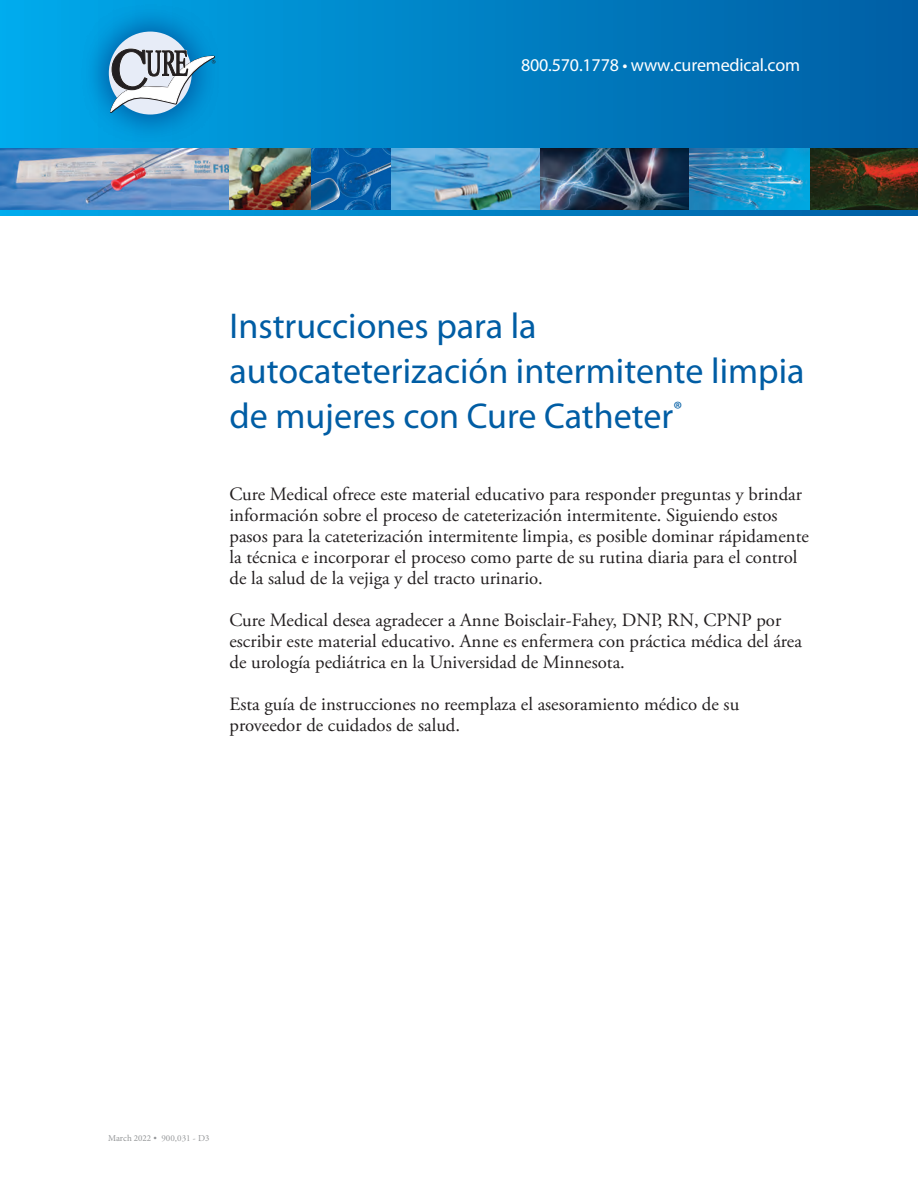
<style>
.page{position:relative;width:918px;height:1188px;background:#fff}
.page>*{position:absolute;margin:0;border:0;box-sizing:border-box;transform-origin:0 0}
.t1{font:36px/45px "Myriad Pro";color:#005da4}
.t2{font:18.75px/21px "Adobe Garamond Pro";color:#231f20}
.t3{font:18px "Myriad Pro";letter-spacing:-.01em;color:#fff}
.t4{font:9px "Minion Pro";color:#949698}
.s1{font-family:"Adobe Garamond Pro"}
</style>
<div class="page">
<div style="left:0;top:0;width:918px;height:216px;background:linear-gradient(to right,#00aaeb,#005da3)"></div>
<svg style="left:82px;top:4px;width:138px;height:138px;background:#0095d8"></svg>
<div style="left:109px;top:32px;width:83px;height:83px;background:#e7ecf7;border-radius:50%"></div>
<svg style="left:109px;top:47px;width:106px;height:68px"></svg>
<img style="left:688px;top:148px;width:122px;height:61px">
<img style="left:540px;top:148px;width:148px;height:61px">
<svg style="left:810px;top:148px;width:108px;height:61px;background:#3a2c16"></svg>
<svg style="left:310px;top:148px;width:82px;height:61px;background:#1263a6"></svg>
<svg style="left:0;top:148px;width:230px;height:61px;background:#7f9cc4"></svg>
<svg style="left:392px;top:148px;width:148px;height:61px;background:#5da4cf"></svg>
<img style="left:230px;top:148px;width:80px;height:61px">
<p class="t3" style="left:521px;top:54px;width:280px">800.570.1778 • www.curemedical.com</p>
<p class="t1" style="left:230px;top:304px;width:576px">Instrucciones para la autocateterización intermitente limpia de mujeres con Cure Catheter<sup>®</sup></p>
<p class="t2" style="left:230px;top:484px;width:581px">Cure Medical ofrece este material educativo para responder preguntas y brindar información sobre el proceso de cateterización intermitente. Siguiendo estos pasos para la cateterización intermitente limpia, es posible dominar rápidamente la técnica e incorporar el proceso como parte de su rutina diaria para el control de la salud de la vejiga y del tracto urinario.</p>
<p class="t2" style="left:230px;top:610px;width:574px">Cure Medical desea agradecer a Anne Boisclair-Fahey, DNP, RN, CPNP por escribir este material educativo. Anne es enfermera con práctica médica del área de urología pediátrica en la Universidad de Minnesota.</p>
<p class="t2" style="left:230px;top:694px;width:511px">Esta guía de instrucciones no reemplaza el asesoramiento médico de su proveedor de cuidados de salud.</p>
<p class="t4" style="left:108px;top:1132px;width:103px">March 2022 <span class="s1">• 900,031 - D</span>3</p>
</div>
